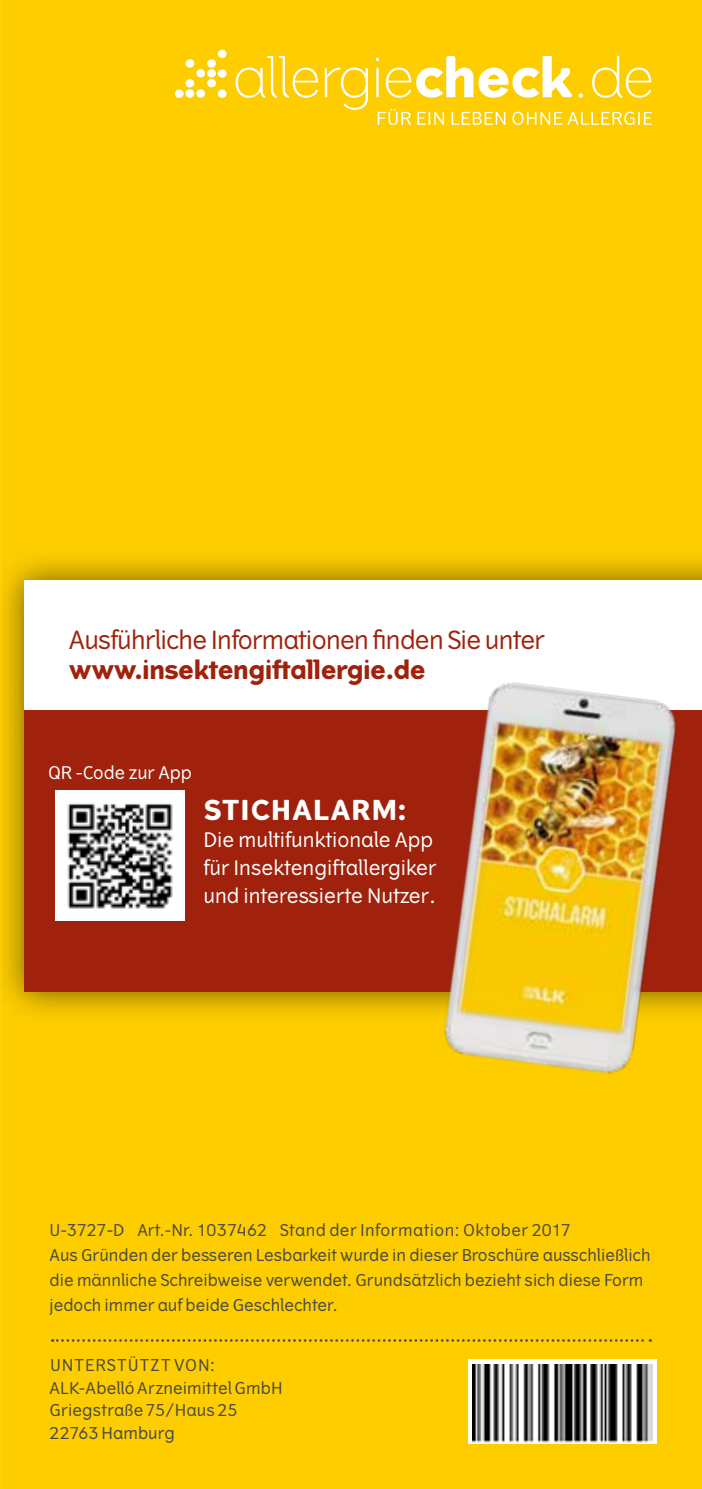
<style>
.page{position:relative;width:702px;height:1489px;background:#fff}
.page>*{position:absolute;margin:0;border:0;box-sizing:border-box;transform-origin:0 0}
.t1{font:700 27.5px "Vertigo";letter-spacing:.02em;color:#fff}
.t2{font:25px "Vertigo";letter-spacing:-.03em;color:#a0220c}
.t3{font:700 25px "Vertigo";letter-spacing:-.02em;color:#a0220c}
.t4{font:20px/27.5px "Vertigo";color:#fff}
.t5{font:17.5px "Vertigo";color:#fff}
.t6{font:16.25px/25px "Vertigo";color:#484847}
.s1{font-size:21px}
</style>
<div class="page">
<div style="left:0;top:0;width:702px;height:1488px;background:#fdcd00"></div>
<svg style="left:52px;top:1339px;width:598px;height:2px"></svg>
<svg style="left:235px;top:55px;width:417px;height:70px"></svg>
<div style="left:218px;top:89px;width:8px;height:9px;background:#fff;border-radius:50%"></div>
<div style="left:218px;top:50px;width:8px;height:8px;background:#fff;border-radius:50%"></div>
<div style="left:218px;top:69px;width:8px;height:9px;background:#fff;border-radius:50%"></div>
<div style="left:175px;top:89px;width:9px;height:9px;background:#fff;border-radius:50%"></div>
<svg style="left:185px;top:89px;width:9px;height:9px"></svg>
<svg style="left:185px;top:59px;width:9px;height:9px"></svg>
<div style="left:185px;top:79px;width:9px;height:8px;background:#fff;border-radius:50%"></div>
<div style="left:196px;top:89px;width:9px;height:9px;background:#fff;border-radius:50%"></div>
<div style="left:196px;top:69px;width:9px;height:8px;background:#fff;border-radius:50%"></div>
<div style="left:207px;top:59px;width:9px;height:9px;background:#fff;border-radius:50%"></div>
<div style="left:207px;top:69px;width:9px;height:8px;background:#fff;border-radius:50%"></div>
<div style="left:207px;top:79px;width:9px;height:8px;background:#fff;border-radius:50%"></div>
<div style="left:468px;top:1359px;width:188px;height:84px;background:#fff"></div>
<img style="left:472px;top:1364px;width:180px;height:79px">
<div style="left:0;top:549px;width:702px;height:474px;background:#000;opacity:.58"></div>
<div style="left:25px;top:710px;width:677px;height:281px;background:#a0220c"></div>
<div style="left:25px;top:580px;width:677px;height:130px;background:#fff"></div>
<img style="left:436px;top:682px;width:251px;height:392px">
<img style="left:55px;top:790px;width:130px;height:130px">
<svg style="left:1px;top:0;width:1px;height:1489px"></svg>
<h2 class="t2" style="left:69px;top:625px;width:477px">Ausführliche Informationen finden Sie unter</h2>
<h2 class="t3" style="left:69px;top:654px;width:358px">www.insektengiftallergie.de</h2>
<p class="t5" style="left:48px;top:762px;width:145px">QR -Code zur App</p>
<h1 class="t1" style="left:204px;top:793px;width:204px">STICHALARM:</h1>
<p class="t4" style="left:203px;top:826px;width:234px">Die multifunktionale App für Insektengiftallergiker und interessierte Nutzer<span class="s1">.</span></p>
<p class="t6" style="left:50px;top:1217px;width:602px">U-3727-D Art.-Nr. 1037462 Stand der Information: Oktober 2017<br>Aus Gründen der besseren Lesbarkeit wurde in dieser Broschüre ausschließlich die männliche Schreibweise verwendet. Grundsätzlich bezieht sich diese Form jedoch immer auf beide Geschlechter.</p>
<p class="t6" style="left:50px;top:1354px;width:234px;line-height:22.5px">UNTERSTÜTZT VON:<br>ALK-Abelló Arzneimittel GmbH<br>Griegstraße 75/Haus 25<br>22763 Hamburg</p>
</div>
